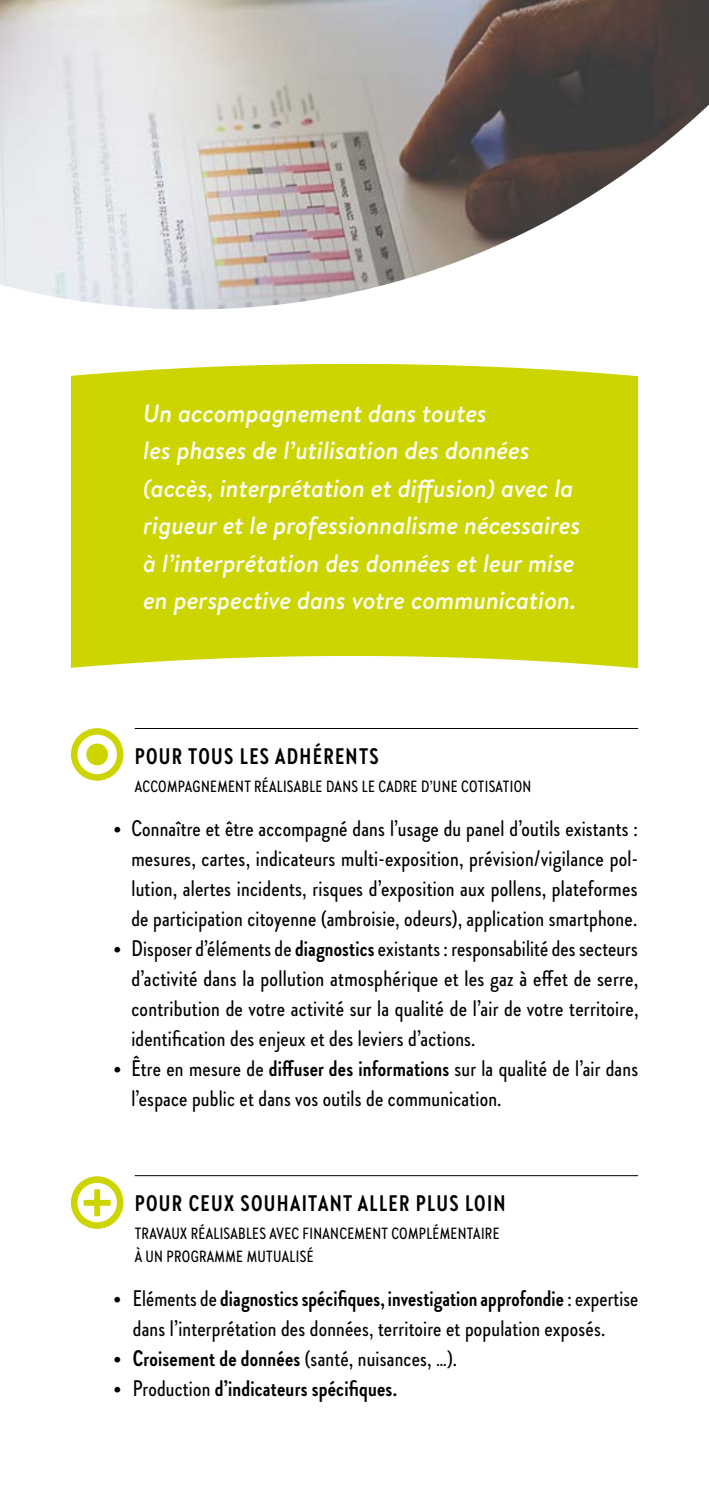
<style>
.page{position:relative;width:709px;height:1489px;background:#fff}
.page>*{position:absolute;margin:0;border:0;box-sizing:border-box;transform-origin:0 0}
.t1{font:italic 500 25px/37.5px "Brandon Text";color:#fff}
.t2{font:500 22.5px/30px "Brandon Grotesque Cond";letter-spacing:.01em;color:#000;text-align:justify}
.t3{font:700 22.5px "Brandon Grotesque Cond";letter-spacing:.06em;color:#000}
.t4{font:700 22.5px "Brandon Grotesque Cond";letter-spacing:.01em;color:#000}
.t5{font:500 16.25px/22.5px "Brandon Grotesque Cond";letter-spacing:.02em;color:#000}
.s1{font-family:"Brandon Text";font-weight:900;font-size:20px}
.s2{font-weight:700}
.s3{font-weight:500}
</style>
<div class="page">
<img style="left:0;top:0;width:709px;height:309px">
<div style="left:71px;top:364px;width:567px;height:304px;background:#cdd500"></div>
<hr style="left:135px;top:728px;width:503px;height:1px;background:#000">
<hr style="left:135px;top:1175px;width:503px;height:1px;background:#000">
<div style="left:71px;top:728px;width:52px;height:52px;border:7px solid #cdd500;border-radius:50%"></div>
<div style="left:86px;top:743px;width:22px;height:22px;background:#cdd500;border-radius:50%"></div>
<div style="left:71px;top:1176px;width:52px;height:52px;border:7px solid #cdd500;border-radius:50%"></div>
<svg style="left:84px;top:1189px;width:27px;height:27px"></svg>
<p class="t1" style="left:143px;top:394px;width:438px">Un accompagnement dans toutes<br>les phases de l’utilisation des données (accès, interprétation et diffusion) avec la rigueur et le professionnalisme nécessaires à l’interprétation des données et leur mise en perspective dans votre communication.</p>
<p class="t3" style="left:135px;top:741px;width:245px">POUR TOUS LES ADHÉRENTS</p>
<p class="t5" style="left:135px;top:774px;width:398px">ACCOMPAGNEMENT RÉALISABLE DANS LE CADRE D’UNE COTISATION</p>
<p class="t2" style="left:131px;top:813px;width:508px;text-indent:-18px"><span class="s1">•</span> Connaître et être accompagné dans l’usage du panel d’outils existants : mesures, cartes, indicateurs multi-exposition, prévision/vigilance pol&shy;lution, alertes incidents, risques d’exposition aux pollens, plateformes de participation citoyenne (ambroisie, odeurs), application smartphone.</p>
<p class="t2" style="left:131px;top:933px;width:508px;text-indent:-18px"><span class="s1">•</span> Disposer d’éléments de <span class="s2">diagnostics</span> existants : responsabilité des secteurs d’activité dans la pollution atmosphérique et les gaz à effet de serre, contribution de votre activité sur la qualité de l’air de votre territoire, identification des enjeux et des leviers d’actions.</p>
<p class="t2" style="left:131px;top:1053px;width:508px;text-indent:-18px"><span class="s1">•</span> Être en mesure de <span class="s2">diffuser des informations</span> sur la qualité de l’air dans l’espace public et dans vos outils de communication.</p>
<p class="t3" style="left:135px;top:1188px;width:372px">POUR CEUX SOUHAITANT ALLER PLUS LOIN</p>
<p class="t5" style="left:135px;top:1221px;width:366px">TRAVAUX RÉALISABLES AVEC FINANCEMENT COMPLÉMENTAIRE<br>À UN PROGRAMME MUTUALISÉ</p>
<p class="t2" style="left:133px;top:1282px;width:507px;text-indent:-19px"><span class="s1">•</span> Eléments de <span class="s2">diagnostics spécifiques, investigation approfondie</span> : expertise dans l’interprétation des données, territoire et population exposés.</p>
<p class="t2" style="left:113px;top:1342px;width:345px"><span class="s1">•</span> <span class="s2">Croisement de données</span> (santé, nuisances, …).</p>
<p class="t4" style="left:113px;top:1372px;width:285px"><span class="s1">•</span> <span class="s3">Production</span> d’indicateurs spécifiques.</p>
</div>
